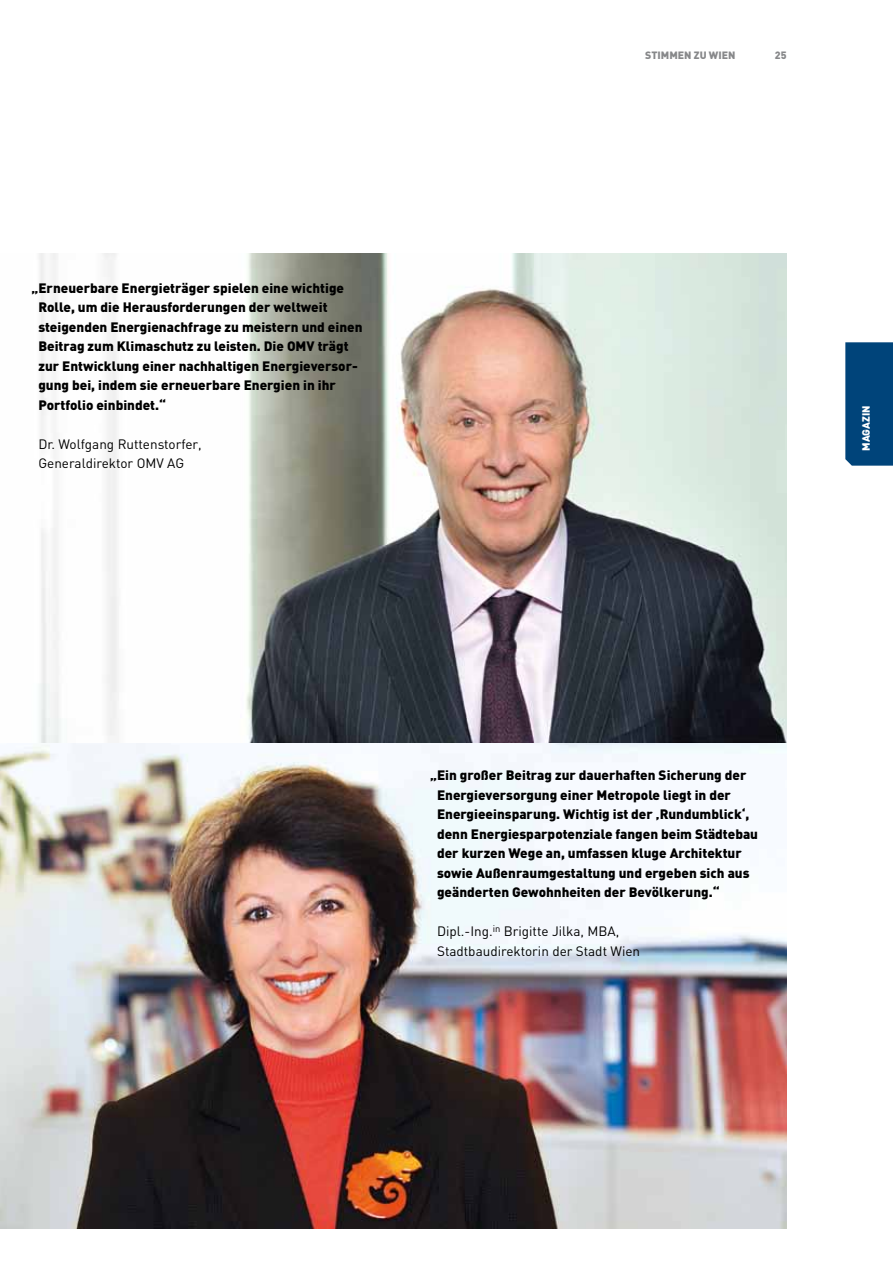
<style>
.page{position:relative;width:893px;height:1263px;background:#fff}
.page>*{position:absolute;margin:0;border:0;box-sizing:border-box;transform-origin:0 0}
.t1{font:900 13.5px/19.5px "FFDIN";color:#000}
.t2{font:13.5px/19.5px "FFDIN";color:#000}
.t3{font:900 10.5px "FFDIN";color:#87888a}
.t4{font:900 10.5px "FFDIN";color:#fff}
</style>
<div class="page">
<img style="left:0;top:742px;width:787px;height:487px">
<img style="left:39px;top:253px;width:748px;height:489px">
<div style="left:845px;top:342px;width:48px;height:124px;background:#00447a"></div>
<p class="t1" style="left:38px;top:277px;width:326px;text-indent:-7px">„ Erneuerbare Energieträger spielen eine wichtige Rolle, um die Herausforderungen der weltweit steigenden Energienachfrage zu meistern und einen Beitrag zum Klimaschutz zu leisten. Die OMV trägt zur Entwicklung einer nachhaltigen Energieversor&shy;gung bei, indem sie erneuerbare Energien in ihr Portfolio einbindet.“</p>
<p class="t2" style="left:38px;top:434px;width:165px">Dr. Wolfgang Ruttenstorfer,<br>Generaldirektor OMV AG</p>
<p class="t3" style="left:645px;top:48px;width:92px">Stimmen zu Wien</p>
<p class="t3" style="left:775px;top:48px;width:13px">25</p>
<p class="t4" style="left:859px;top:451px;width:47px;rotate:-90deg">Magazin</p>
<p class="t1" style="left:437px;top:765px;width:323px;text-indent:-7px">„ Ein großer Beitrag zur dauerhaften Sicherung der Energieversorgung einer Metropole liegt in der Energieeinsparung. Wichtig ist der ‚Rundumblick‘, denn Energiesparpotenziale fangen beim Städtebau der kurzen Wege an, umfassen kluge Architektur sowie Außenraumgestaltung und ergeben sich aus geänderten Gewohnheiten der Bevölkerung.“</p>
<p class="t2" style="left:437px;top:921px;width:205px">Dipl.-Ing.<sup>in</sup> Brigitte Jilka, MBA,<br>Stadtbaudirektorin der Stadt Wien</p>
</div>
